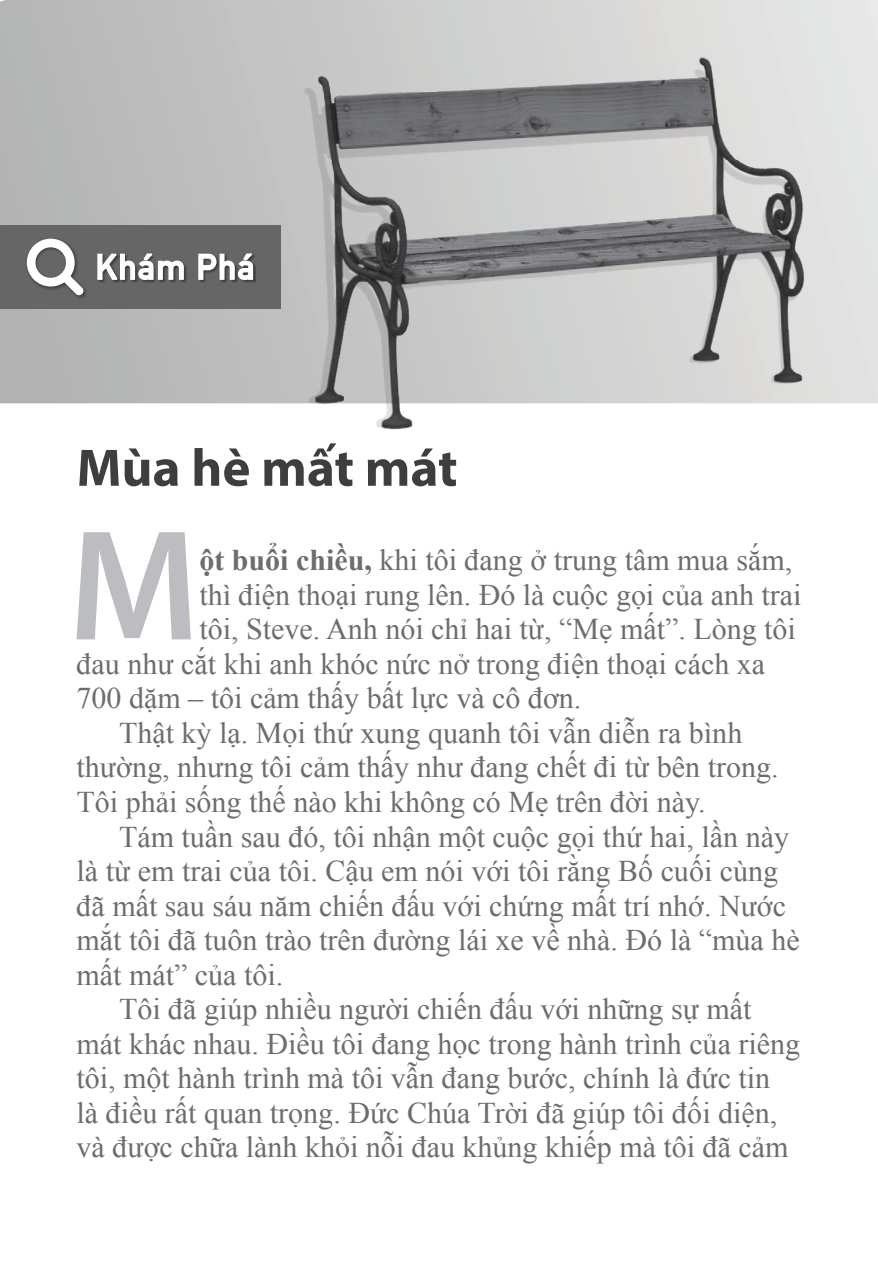
<style>
.page{position:relative;width:878px;height:1285px;background:#fff}
.page>*{position:absolute;margin:0;border:0;box-sizing:border-box;transform-origin:0 0}
.t1{font:600 158.7px "Myriad Pro";color:#bcbdc0}
.t2{font:700 53.1px "Myriad Pro";color:#3e3e3f}
.t3{font:700 34.8px "DIN Alternate";letter-spacing:.03em;color:#fff}
.t4{font:30px "Times New Roman";color:#6c6d70}
.s1{font-weight:700}
</style>
<div class="page">
<div style="left:0;top:0;width:878px;height:403px;background:#bababa"></div>
<img style="left:230px;top:0;width:636px;height:430px">
<div style="left:0;top:225px;width:281px;height:84px;background:#666"></div>
<div style="left:25px;top:237px;width:63px;height:63px;background:#231f20;opacity:.6"></div>
<svg style="left:27px;top:238px;width:56px;height:57px"></svg>
<div style="left:98px;top:253px;width:158px;height:30px;background:#231f20;opacity:.6"></div>
<svg style="left:97px;top:253px;width:87px;height:28px"></svg>
<svg style="left:197px;top:253px;width:58px;height:28px"></svg>
<p class="t3" style="left:96px;top:240px;width:161px">Khám Phá</p>
<h2 class="t2" style="left:77px;top:433px;width:382px">Mùa hè mất mát</h2>
<h1 class="t1" style="left:68px;top:485px;width:133px">M</h1>
<p class="t4" style="left:199px;top:540px;width:594px"><span class="s1">ột buổi chiều,</span> khi tôi đang ở trung tâm mua sắm,</p>
<p class="t4" style="left:199px;top:574px;width:603px">thì điện thoại rung lên. Đó là cuộc gọi của anh trai</p>
<p class="t4" style="left:199px;top:609px;width:598px">tôi, Steve. Anh nói chỉ hai từ, “Mẹ mất”. Lòng tôi</p>
<p class="t4" style="left:77px;top:643px;width:690px">đau như cắt khi anh khóc nức nở trong điện thoại cách xa</p>
<p class="t4" style="left:77px;top:678px;width:506px">700 dặm – tôi cảm thấy bất lực và cô đơn.</p>
<p class="t4" style="left:119px;top:712px;width:624px">Thật kỳ lạ. Mọi thứ xung quanh tôi vẫn diễn ra bình</p>
<p class="t4" style="left:77px;top:747px;width:703px">thường, nhưng tôi cảm thấy như đang chết đi từ bên trong.</p>
<p class="t4" style="left:77px;top:781px;width:630px">Tôi phải sống thế nào khi không có Mẹ trên đời này.</p>
<p class="t4" style="left:119px;top:816px;width:671px">Tám tuần sau đó, tôi nhận một cuộc gọi thứ hai, lần này</p>
<p class="t4" style="left:77px;top:850px;width:703px">là từ em trai của tôi. Cậu em nói với tôi rằng Bố cuối cùng</p>
<p class="t4" style="left:77px;top:885px;width:711px">đã mất sau sáu năm chiến đấu với chứng mất trí nhớ. Nước</p>
<p class="t4" style="left:77px;top:919px;width:724px">mắt tôi đã tuôn trào trên đường lái xe về nhà. Đó là “mùa hè</p>
<p class="t4" style="left:77px;top:954px;width:208px">mất mát” của tôi.</p>
<p class="t4" style="left:119px;top:988px;width:634px">Tôi đã giúp nhiều người chiến đấu với những sự mất</p>
<p class="t4" style="left:77px;top:1023px;width:725px">mát khác nhau. Điều tôi đang học trong hành trình của riêng</p>
<p class="t4" style="left:77px;top:1057px;width:695px">tôi, một hành trình mà tôi vẫn đang bước, chính là đức tin</p>
<p class="t4" style="left:77px;top:1092px;width:702px">là điều rất quan trọng. Đức Chúa Trời đã giúp tôi đối diện,</p>
<p class="t4" style="left:77px;top:1126px;width:713px">và được chữa lành khỏi nỗi đau khủng khiếp mà tôi đã cảm</p>
</div>
